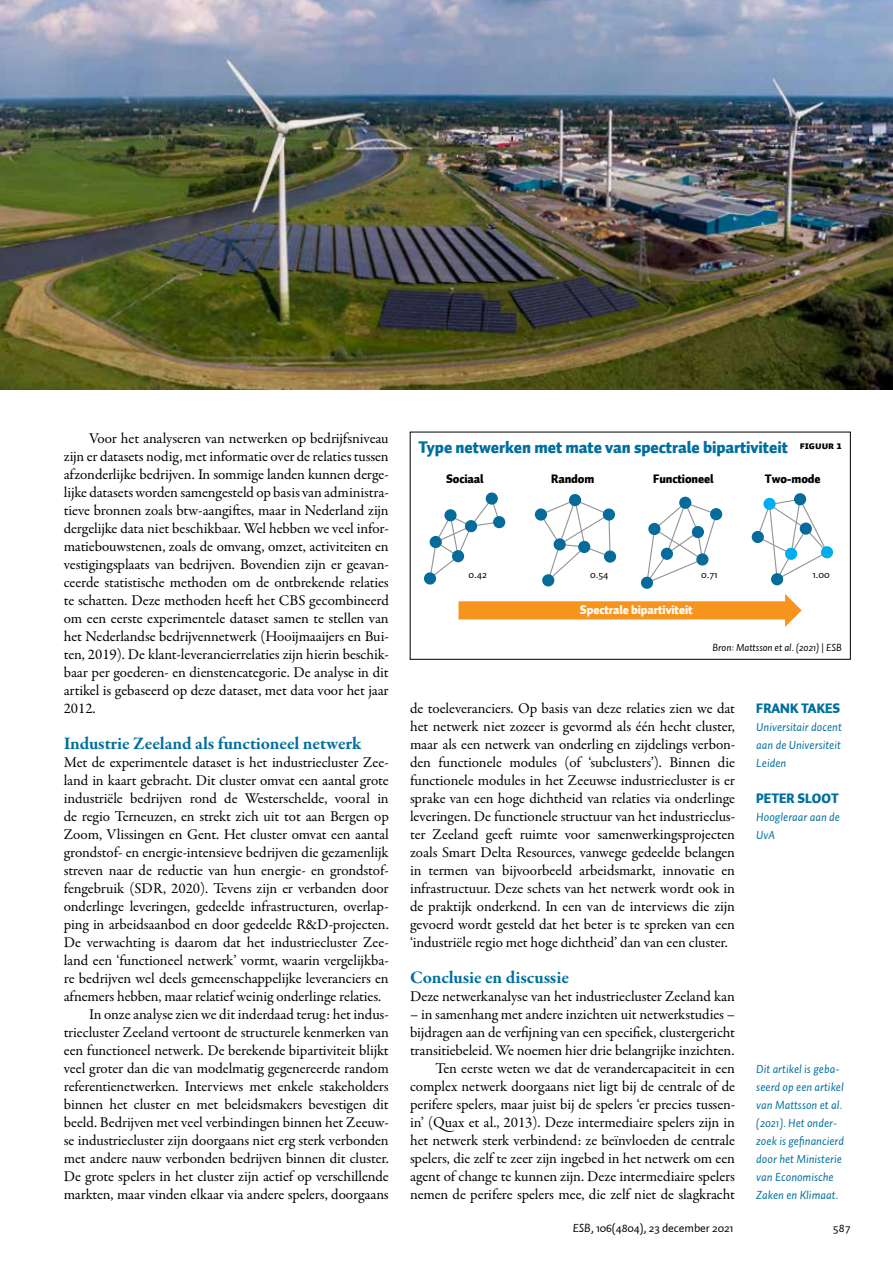
<style>
.page{position:relative;width:893px;height:1263px;background:#fff}
.page>*{position:absolute;margin:0;border:0;box-sizing:border-box;transform-origin:0 0}
.t1{font:700 18px "Garamond Premr Pro";letter-spacing:-.005em;color:#006f9f}
.t2{font:900 16.5px "Auto 1";letter-spacing:-.005em;color:#006f9f}
.t3{font:15px/18px "Garamond Premr Pro";letter-spacing:-.005em;color:#000;text-align:justify}
.t4{font:900 13.5px "Auto 1";color:#006f9f}
.t5{font:900 12.15px "Auto 1";letter-spacing:-.01em;color:#000101}
.t6{font:900 12.15px "Auto 1";letter-spacing:-.01em;color:#fff}
.t7{font:italic 12px/18px "Auto 1";color:#006f9f}
.t8{font:12px "Auto 1";letter-spacing:-.005em;color:#000}
.t9{font:10.65px "Auto 1";letter-spacing:-.01em;color:#000101}
.t10{font:italic 10.5px "Auto 1";letter-spacing:-.005em;color:#000}
.s1{font-style:normal}
.s2{font-style:italic}
</style>
<div class="page">
<img style="left:0;top:0;width:893px;height:389px">
<svg style="left:542px;top:499px;width:69px;height:83px"></svg>
<svg style="left:645px;top:501px;width:73px;height:82px"></svg>
<svg style="left:757px;top:498px;width:72px;height:83px"></svg>
<svg style="left:429px;top:497px;width:72px;height:82px"></svg>
<div style="left:458px;top:601px;width:329px;height:18px;background:#f7941d"></div>
<svg style="left:785px;top:594px;width:17px;height:33px"></svg>
<div style="left:444px;top:509px;width:13px;height:12px;background:#046b9b;border-radius:50%"></div>
<div style="left:430px;top:536px;width:12px;height:12px;background:#046b9b;border-radius:50%"></div>
<div style="left:424px;top:572px;width:12px;height:12px;background:#046b9b;border-radius:50%"></div>
<div style="left:452px;top:550px;width:12px;height:12px;background:#046b9b;border-radius:50%"></div>
<div style="left:465px;top:520px;width:12px;height:12px;background:#046b9b;border-radius:50%"></div>
<div style="left:486px;top:492px;width:12px;height:13px;background:#046b9b;border-radius:50%"></div>
<div style="left:493px;top:516px;width:12px;height:12px;background:#046b9b;border-radius:50%"></div>
<div style="left:535px;top:508px;width:12px;height:13px;background:#046b9b;border-radius:50%"></div>
<div style="left:569px;top:494px;width:12px;height:12px;background:#046b9b;border-radius:50%"></div>
<div style="left:603px;top:508px;width:12px;height:13px;background:#046b9b;border-radius:50%"></div>
<div style="left:604px;top:550px;width:12px;height:13px;background:#046b9b;border-radius:50%"></div>
<div style="left:578px;top:541px;width:12px;height:12px;background:#046b9b;border-radius:50%"></div>
<div style="left:554px;top:538px;width:12px;height:12px;background:#046b9b;border-radius:50%"></div>
<div style="left:542px;top:574px;width:12px;height:12px;background:#046b9b;border-radius:50%"></div>
<div style="left:641px;top:577px;width:12px;height:12px;background:#046b9b;border-radius:50%"></div>
<div style="left:771px;top:573px;width:12px;height:12px;background:#046b9b;border-radius:50%"></div>
<div style="left:752px;top:531px;width:12px;height:12px;background:#046b9b;border-radius:50%"></div>
<div style="left:800px;top:522px;width:12px;height:13px;background:#046b9b;border-radius:50%"></div>
<div style="left:794px;top:493px;width:12px;height:12px;background:#046b9b;border-radius:50%"></div>
<div style="left:661px;top:548px;width:12px;height:12px;background:#046b9b;border-radius:50%"></div>
<div style="left:679px;top:497px;width:12px;height:12px;background:#046b9b;border-radius:50%"></div>
<div style="left:710px;top:508px;width:12px;height:12px;background:#046b9b;border-radius:50%"></div>
<div style="left:692px;top:526px;width:12px;height:12px;background:#046b9b;border-radius:50%"></div>
<div style="left:696px;top:553px;width:12px;height:13px;background:#046b9b;border-radius:50%"></div>
<div style="left:648px;top:523px;width:12px;height:12px;background:#046b9b;border-radius:50%"></div>
<div style="left:763px;top:498px;width:13px;height:12px;background:#00aeef;border-radius:50%"></div>
<div style="left:785px;top:548px;width:12px;height:12px;background:#00aeef;border-radius:50%"></div>
<div style="left:821px;top:546px;width:12px;height:12px;background:#00aeef;border-radius:50%"></div>
<p class="t3" style="left:64px;top:430px;width:327px;text-indent:26px">Voor het analyseren van netwerken op bedrijfsniveau zijn er datasets nodig, met informatie over de relaties tussen afzonderlijke bedrijven. In sommige landen kunnen derge&shy;lijke datasets worden samengesteld op basis van administra&shy;tieve bronnen zoals btw-aangiftes, maar in Nederland zijn dergelijke data niet beschikbaar. Wel hebben we veel infor&shy;matiebouwstenen, zoals de omvang, omzet, activiteiten en vestigingsplaats van bedrijven. Bovendien zijn er geavan&shy;ceerde statistische methoden om de ontbrekende relaties te schatten. Deze methoden heeft het CBS gecombineerd om een eerste experimentele dataset samen te stellen van het Nederlandse bedrijvennetwerk (Hooijmaaijers en Bui&shy;ten, 2019). De klant-leverancierrelaties zijn hierin beschik&shy;baar per goederen- en dienstencategorie. De analyse in dit artikel is gebaseerd op deze dataset, met data voor het jaar 2012.</p>
<p class="t1" style="left:64px;top:732px;width:299px">Industrie Zeeland als functioneel netwerk</p>
<p class="t3" style="left:64px;top:754px;width:326px">Met de experimentele dataset is het industriecluster Zee-</p>
<p class="t3" style="left:64px;top:772px;width:326px">land in kaart gebracht. Dit cluster omvat een aantal grote</p>
<p class="t3" style="left:64px;top:790px;width:326px">industriële bedrijven rond de Westerschelde, vooral in</p>
<p class="t3" style="left:64px;top:808px;width:326px">de regio Terneuzen, en strekt zich uit tot aan Bergen op</p>
<p class="t3" style="left:64px;top:826px;width:326px">Zoom, Vlissingen en Gent. Het cluster omvat een aantal</p>
<p class="t3" style="left:64px;top:844px;width:326px">grondstof- en energie-intensieve bedrijven die gezamenlijk</p>
<p class="t3" style="left:64px;top:862px;width:326px">streven naar de reductie van hun energie- en grondstof-</p>
<p class="t3" style="left:64px;top:880px;width:326px">fengebruik (SDR, 2020). Tevens zijn er verbanden door</p>
<p class="t3" style="left:64px;top:898px;width:326px">onderlinge leveringen, gedeelde infrastructuren, overlap-</p>
<p class="t3" style="left:64px;top:916px;width:327px">ping in arbeidsaanbod en door gedeelde R&amp;D-projecten.</p>
<p class="t3" style="left:64px;top:934px;width:326px">De verwachting is daarom dat het industriecluster Zee-</p>
<p class="t3" style="left:64px;top:952px;width:326px">land een ‘functioneel netwerk’ vormt, waarin vergelijkba-</p>
<p class="t3" style="left:64px;top:970px;width:326px">re bedrijven wel deels gemeenschappelijke leveranciers en</p>
<p class="t3" style="left:64px;top:988px;width:319px">afnemers hebben, maar relatief weinig onderlinge relaties.</p>
<p class="t3" style="left:89px;top:1006px;width:301px">In onze analyse zien we dit inderdaad terug: het indus-</p>
<p class="t3" style="left:64px;top:1024px;width:327px">triecluster Zeeland vertoont de structurele kenmerken van</p>
<p class="t3" style="left:64px;top:1042px;width:326px">een functioneel netwerk. De berekende bipartiviteit blijkt</p>
<p class="t3" style="left:64px;top:1060px;width:327px">veel groter dan die van modelmatig gegenereerde random</p>
<p class="t3" style="left:64px;top:1078px;width:326px">referentienetwerken. Interviews met enkele stakeholders</p>
<p class="t3" style="left:64px;top:1096px;width:326px">binnen het cluster en met beleidsmakers bevestigen dit</p>
<p class="t3" style="left:64px;top:1114px;width:326px">beeld. Bedrijven met veel verbindingen binnen het Zeeuw-</p>
<p class="t3" style="left:64px;top:1132px;width:326px">se industriecluster zijn doorgaans niet erg sterk verbonden</p>
<p class="t3" style="left:64px;top:1150px;width:326px">met andere nauw verbonden bedrijven binnen dit cluster.</p>
<p class="t3" style="left:64px;top:1168px;width:327px">De grote spelers in het cluster zijn actief op verschillende</p>
<p class="t3" style="left:64px;top:1186px;width:326px">markten, maar vinden elkaar via andere spelers, doorgaans</p>
<p class="t2" style="left:419px;top:437px;width:425px">Type netwerken met mate van spectrale bipartiviteit <sup>FIGUUR</sup> <sup>1</sup></p>
<p class="t5" style="left:446px;top:471px;width:39px">Sociaal</p>
<p class="t5" style="left:551px;top:471px;width:44px">Random</p>
<p class="t5" style="left:653px;top:471px;width:62px">Functioneel</p>
<p class="t5" style="left:765px;top:471px;width:57px">Two-mode</p>
<p class="t9" style="left:469px;top:568px;width:20px">0.42</p>
<p class="t9" style="left:590px;top:568px;width:20px">0.54</p>
<p class="t9" style="left:701px;top:568px;width:18px">0.71</p>
<p class="t9" style="left:813px;top:568px;width:19px">1.00</p>
<p class="t6" style="left:580px;top:602px;width:114px">Spectrale bipartiviteit</p>
<p class="t10" style="left:712px;top:641px;width:131px">Bron: Mattsson et al. (2021) <span class="s1">|</span> ESB</p>
<p class="t3" style="left:410px;top:700px;width:327px">de toeleveranciers. Op basis van deze relaties zien we dat het netwerk niet zozeer is gevormd als één hecht cluster, maar als een netwerk van onderling en zijdelings verbon&shy;den functionele modules (of ‘subclusters’). Binnen die functionele modules in het Zeeuwse industriecluster is er sprake van een hoge dichtheid van relaties via onderlinge leveringen. De functionele structuur van het industrieclus&shy;ter Zeeland geeft ruimte voor samenwerkingsprojecten zoals Smart Delta Resources, vanwege gedeelde belangen in termen van bijvoorbeeld arbeidsmarkt, innovatie en infrastructuur. Deze schets van het netwerk wordt ook in de praktijk onderkend. In een van de interviews die zijn gevoerd wordt gesteld dat het beter is te spreken van een ‘industriële regio met hoge dichtheid’ dan van een cluster.</p>
<p class="t1" style="left:410px;top:966px;width:160px">Conclusie en discussie</p>
<p class="t3" style="left:410px;top:988px;width:326px">Deze netwerkanalyse van het industriecluster Zeeland kan</p>
<p class="t3" style="left:410px;top:1006px;width:327px;text-align:right">– in samenhang met andere inzichten uit netwerkstudies – bijdragen aan de verfijning van een specifiek, clustergericht transitiebeleid. We noemen hier drie belangrijke inzichten.<br>Ten eerste weten we dat de verandercapaciteit in een complex netwerk doorgaans niet ligt bij de centrale of de perifere spelers, maar juist bij de spelers ‘er precies tussen&shy;in’ (Quax et al., 2013). Deze intermediaire spelers zijn in het netwerk sterk verbindend: ze beïnvloeden de centrale spelers, die zelf te zeer zijn ingebed in het netwerk om een agent of change te kunnen zijn. Deze intermediaire spelers nemen de perifere spelers mee, die zelf niet de slagkracht</p>
<p class="t4" style="left:756px;top:700px;width:85px">FRANK TAKES</p>
<p class="t7" style="left:756px;top:718px;width:87px;text-align:justify">Universitair docent aan de Universiteit Leiden</p>
<p class="t4" style="left:756px;top:790px;width:84px">PETER SLOOT</p>
<p class="t7" style="left:756px;top:808px;width:85px">Hoogleraar aan de<br>UvA</p>
<p class="t7" style="left:756px;top:1060px;width:89px">Dit artikel is geba&shy;seerd op een artikel van Mattsson et al. (2021). Het onder&shy;zoek is gefinancierd door het Ministerie van Economische<br>Zaken en Klimaat.</p>
<p class="t8" style="left:573px;top:1221px;width:162px"><span class="s2">ESB</span>, 106(4804), 23 december 2021</p>
<p class="t8" style="left:833px;top:1221px;width:19px">587</p>
</div>
